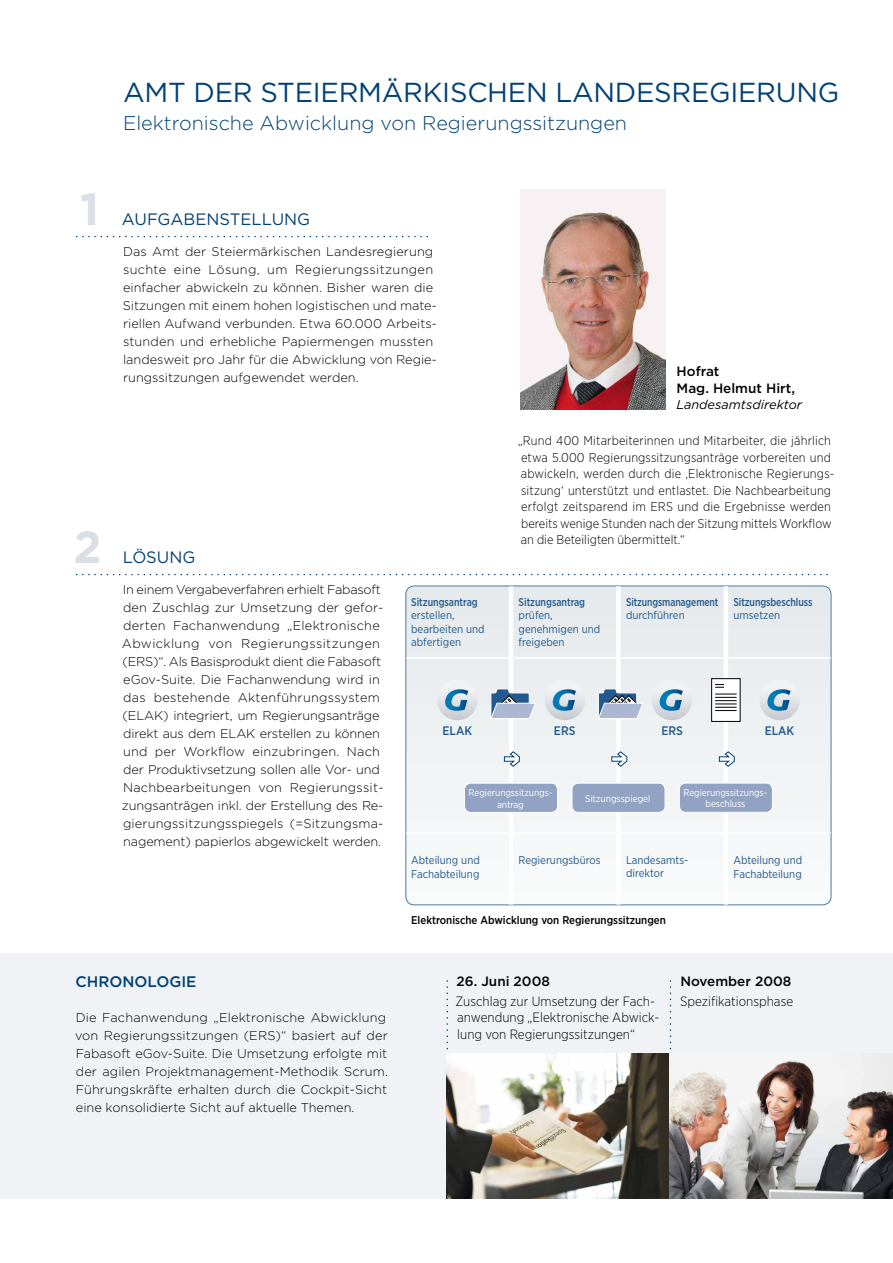
<style>
.page{position:relative;width:893px;height:1263px;background:#fff}
.page>*{position:absolute;margin:0;border:0;box-sizing:border-box;transform-origin:0 0}
.t1{font:700 45.15px "Gotham";color:#dbdfe5}
.t2{font:27.45px "Gotham";letter-spacing:-.01em;color:#004178}
.t3{font:300 19.8px "Gotham";color:#004178}
.t4{font:16.5px "Gotham";color:#004178}
.t5{font:500 15.3px "Gotham";color:#004178}
.t6{font:300 13.5px/16.2px "Gotham Narrow";color:#000}
.t7{font:500 13.5px/16.5px "Gotham";color:#000}
.t8{font:300 12.75px/18px "Gotham";color:#000}
.t9{font:300 12.75px/16.5px "Gotham Narrow";letter-spacing:.01em;color:#000}
.t10{font:italic 12.75px "Gotham";color:#000}
.t11{font:500 12.3px "Gotham Narrow";color:#225a8e}
.t12{font:11.25px/13.6px "Gotham Narrow";color:#225a8e}
.t13{font:500 11.25px "Gotham Narrow";letter-spacing:-.01em;color:#225a8e;scale:.9 1}
.t14{font:500 11.25px "Gotham Narrow";color:#000}
.t15{font:500 11.25px "Gotham Narrow";letter-spacing:-.01em;color:#225a8e;scale:.88 1}
.t16{font:9.75px/11.7px "Gotham Narrow";letter-spacing:-.01em;color:#fff;text-align:center}
</style>
<div class="page">
<svg style="left:77px;top:574px;width:751px;height:1px"></svg>
<svg style="left:77px;top:236px;width:351px;height:1px"></svg>
<img style="left:521px;top:189px;width:144px;height:220px">
<svg style="left:406px;top:586px;width:425px;height:319px"></svg>
<div style="left:406px;top:586px;width:425px;height:319px;border:1px solid #004178;border-radius:9px"></div>
<hr style="left:724px;top:586px;width:4px;height:318px;background:#fff">
<div style="left:616px;top:586px;width:5px;height:318px;background:#fff"></div>
<hr style="left:509px;top:586px;width:4px;height:318px;background:#fff">
<svg style="left:504px;top:751px;width:16px;height:16px"></svg>
<svg style="left:611px;top:751px;width:16px;height:16px"></svg>
<svg style="left:719px;top:751px;width:16px;height:16px"></svg>
<div style="left:712px;top:679px;width:28px;height:42px;background:#fff"></div>
<div style="left:711px;top:678px;width:29px;height:44px;border:1px solid #000"></div>
<svg style="left:715px;top:684px;width:9px;height:4px"></svg>
<svg style="left:715px;top:694px;width:22px;height:17px"></svg>
<svg style="left:490px;top:688px;width:46px;height:31px"></svg>
<svg style="left:598px;top:688px;width:45px;height:31px"></svg>
<hr style="left:406px;top:657px;width:425px;height:2px;background:#fff">
<hr style="left:406px;top:832px;width:425px;height:2px;background:#fff">
<div style="left:464px;top:783px;width:93px;height:29px;background:#91a2c2;border-radius:6px"></div>
<div style="left:464px;top:783px;width:94px;height:30px;border:1px solid #fff;border-radius:6px"></div>
<div style="left:572px;top:783px;width:93px;height:29px;background:#91a2c2;border-radius:6px"></div>
<div style="left:572px;top:783px;width:93px;height:30px;border:1px solid #fff;border-radius:6px"></div>
<div style="left:679px;top:783px;width:93px;height:29px;background:#91a2c2;border-radius:6px"></div>
<div style="left:679px;top:783px;width:94px;height:29px;border:1px solid #fff;border-radius:6px"></div>
<div style="left:0;top:953px;width:893px;height:245px;background:#f0f2f5"></div>
<svg style="left:446px;top:980px;width:2px;height:74px"></svg>
<svg style="left:670px;top:980px;width:1px;height:70px"></svg>
<img style="left:446px;top:1054px;width:447px;height:144px">
<div style="left:437px;top:680px;width:41px;height:40px;background:linear-gradient(to bottom,#f8fafd,#cbced4);border-radius:20px"></div>
<svg style="left:445px;top:689px;width:23px;height:22px"></svg>
<div style="left:545px;top:680px;width:40px;height:40px;background:linear-gradient(to bottom,#f9fafe,#cacdd3);border-radius:20px"></div>
<svg style="left:553px;top:689px;width:23px;height:22px"></svg>
<div style="left:652px;top:680px;width:40px;height:40px;background:linear-gradient(to bottom,#f9fafe,#cacdd3);border-radius:20px"></div>
<svg style="left:660px;top:689px;width:23px;height:22px"></svg>
<div style="left:759px;top:680px;width:41px;height:40px;background:linear-gradient(to bottom,#f8fafd,#cbced4);border-radius:20px"></div>
<svg style="left:767px;top:689px;width:24px;height:22px"></svg>
<h2 class="t2" style="left:123px;top:74px;width:718px">AMT DER STEIERMÄRKISCHEN LANDESREGIERUNG</h2>
<h3 class="t3" style="left:123px;top:110px;width:505px">Elektronische Abwicklung von Regierungssitzungen</h3>
<h1 class="t1" style="left:80px;top:180px;width:21px">1</h1>
<h1 class="t1" style="left:74px;top:517px;width:30px">2</h1>
<p class="t4" style="left:122px;top:209px;width:190px">AUFGABENSTELLUNG</p>
<p class="t8" style="left:123px;top:242px;width:316px">Das Amt der Steiermärkischen Landesregierung suchte eine Lösung, um Regierungssitzungen einfacher abwickeln zu können. Bisher waren die Sitzungen mit einem hohen logistischen und mate&shy;riellen Aufwand verbunden. Etwa 60.000 Arbeits&shy;stunden und erhebliche Papiermengen mussten landesweit pro Jahr für die Abwicklung von Regie&shy;rungssitzungen aufgewendet werden.</p>
<p class="t7" style="left:677px;top:363px;width:120px">Hofrat<br>Mag. Helmut Hirt,</p>
<p class="t10" style="left:676px;top:397px;width:127px">Landesamtsdirektor</p>
<p class="t9" style="left:518px;top:432px;width:318px">„Rund 400 Mitarbeiterinnen und Mitarbeiter, die jährlich etwa 5.000 Regierungssitzungsanträge vorbereiten und abwickeln, werden durch die ‚Elektronische Regierungs&shy;sitzung‘ unterstützt und entlastet. Die Nachbearbeitung erfolgt zeitsparend im ERS und die Ergebnisse werden bereits wenige Stunden nach der Sitzung mittels Workflow an die Beteiligten übermittelt.“</p>
<p class="t4" style="left:123px;top:547px;width:74px">LÖSUNG</p>
<p class="t8" style="left:122px;top:580px;width:263px">In einem Vergabeverfahren erhielt Fabasoft den Zuschlag zur Umsetzung der gefor&shy;derten Fachanwendung „Elektronische Abwicklung von Regierungssitzungen (ERS)“. Als Basisprodukt dient die Fabasoft eGov-Suite. Die Fachanwendung wird in das bestehende Aktenführungssystem (ELAK) integriert, um Regierungsanträge direkt aus dem ELAK erstellen zu können und per Workflow einzubringen. Nach der Produktivsetzung sollen alle Vor- und Nachbearbeitungen von Regierungssit&shy;zungsanträgen inkl. der Erstellung des Re&shy;gierungssitzungsspiegels (=Sitzungsma&shy;nagement) papierlos abgewickelt werden.</p>
<p class="t13" style="left:411px;top:594px;width:75px">Sitzungsantrag</p>
<p class="t12" style="left:411px;top:608px;width:75px">erstellen, bearbeiten und abfertigen</p>
<p class="t13" style="left:519px;top:594px;width:75px">Sitzungsantrag</p>
<p class="t12" style="left:519px;top:608px;width:83px">prüfen, genehmigen und freigeben</p>
<p class="t15" style="left:626px;top:594px;width:106px">Sitzungsmanagement</p>
<p class="t12" style="left:626px;top:608px;width:60px">durchführen</p>
<p class="t13" style="left:733px;top:594px;width:89px">Sitzungsbeschluss</p>
<p class="t12" style="left:733px;top:608px;width:48px">umsetzen</p>
<p class="t11" style="left:442px;top:723px;width:31px">ELAK</p>
<p class="t11" style="left:554px;top:723px;width:23px">ERS</p>
<p class="t11" style="left:661px;top:723px;width:23px">ERS</p>
<p class="t11" style="left:765px;top:723px;width:31px">ELAK</p>
<p class="t16" style="left:469px;top:786px;width:85px">Regierungssitzungs&shy;antrag</p>
<p class="t16" style="left:585px;top:792px;width:67px">Sitzungsspiegel</p>
<p class="t16" style="left:683px;top:786px;width:84px">Regierungssitzungs&shy;beschluss</p>
<p class="t12" style="left:411px;top:853px;width:70px">Abteilung und<br>Fachabteilung</p>
<p class="t12" style="left:519px;top:853px;width:83px">Regierungsbüros</p>
<p class="t12" style="left:626px;top:853px;width:64px">Landesamts&shy;direktor</p>
<p class="t12" style="left:733px;top:853px;width:70px">Abteilung und<br>Fachabteilung</p>
<p class="t14" style="left:411px;top:913px;width:256px">Elektronische Abwicklung von Regierungssitzungen</p>
<p class="t5" style="left:75px;top:972px;width:123px">CHRONOLOGIE</p>
<p class="t7" style="left:457px;top:972px;width:95px">26. Juni 2008</p>
<p class="t6" style="left:455px;top:993px;width:205px">Zuschlag zur Umsetzung der Fach&shy;anwendung „Elektronische Abwick&shy;lung von Regierungssitzungen“</p>
<p class="t8" style="left:75px;top:1008px;width:314px">Die Fachanwendung „Elektronische Abwicklung von Regierungssitzungen (ERS)“ basiert auf der Fabasoft eGov-Suite. Die Umsetzung erfolgte mit der agilen Projektmanagement-Methodik Scrum.<br>Führungskräfte erhalten durch die Cockpit-Sicht eine konsolidierte Sicht auf aktuelle Themen.</p>
<p class="t7" style="left:680px;top:972px;width:112px">November 2008</p>
<p class="t6" style="left:680px;top:993px;width:115px">Spezifikationsphase</p>
</div>
